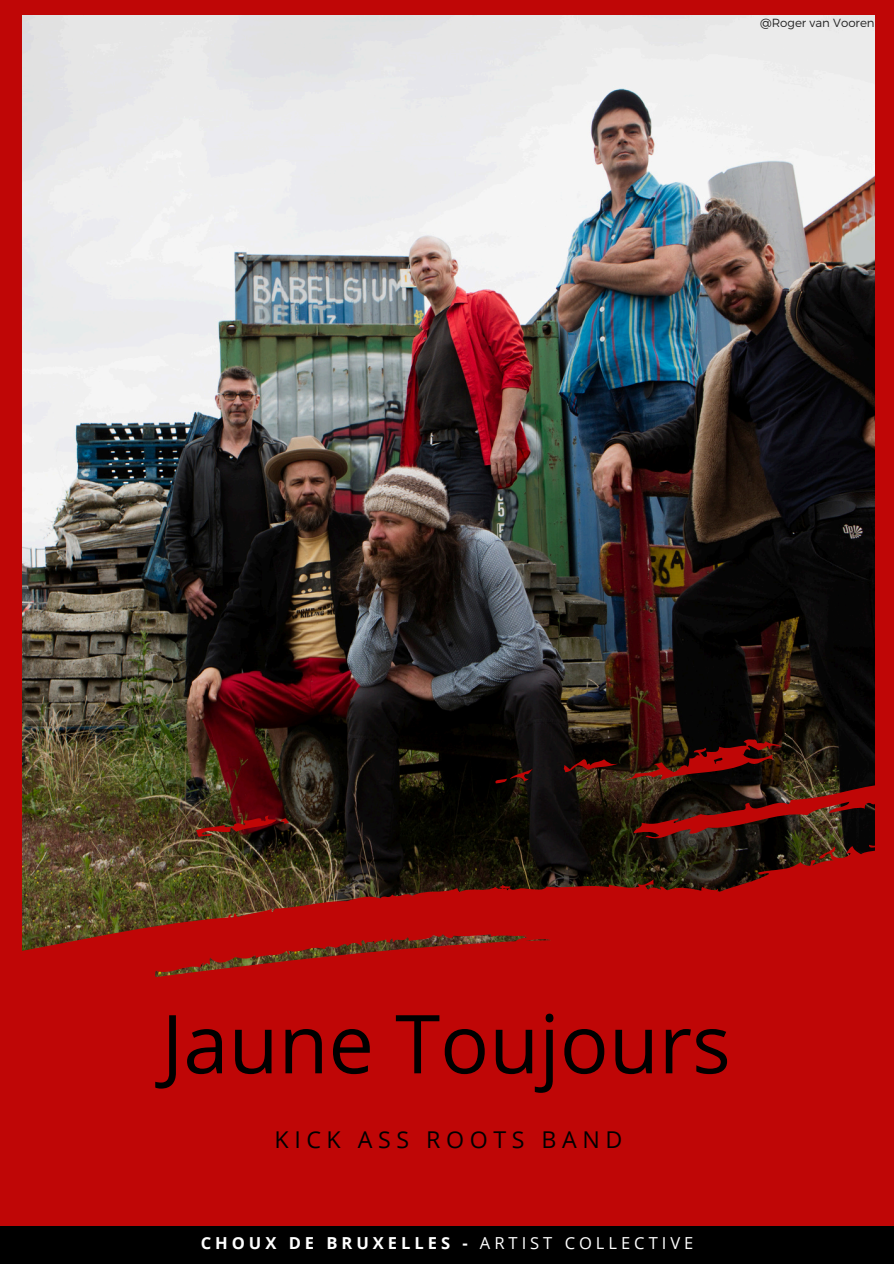
<style>
.page{position:relative;width:894px;height:1264px;background:#fff}
.page>*{position:absolute;margin:0;border:0;box-sizing:border-box;transform-origin:0 0}
.t1{font:81.3px "Open Sans";color:#000}
.t2{font:23.1px "Open Sans";letter-spacing:.24em;color:#000}
.t3{font:700 16.5px "Open Sans";letter-spacing:.24em;color:#fff}
.t4{font:300 11.85px "Montserrat";color:#222}
.s1{font-weight:400}
</style>
<div class="page">
<div style="left:0;top:0;width:893px;height:1263px;background:#bf0606"></div>
<img style="left:22px;top:15px;width:852px;height:400px">
<img style="left:22px;top:415px;width:853px;height:562px">
<svg style="left:195px;top:812px;width:94px;height:27px"></svg>
<svg style="left:493px;top:768px;width:42px;height:16px"></svg>
<svg style="left:562px;top:732px;width:222px;height:57px;background:#38120a"></svg>
<div style="left:0;top:1226px;width:893px;height:37px;background:#000"></div>
<h2 class="t4" style="left:759px;top:15px;width:116px">@Roger van Vooren</h2>
<p class="t1" style="left:161px;top:986px;width:570px">Jaune Toujours</p>
<p class="t2" style="left:274px;top:1123px;width:349px">KICK ASS ROOTS BAND</p>
<h1 class="t3" style="left:201px;top:1231px;width:494px">CHOUX DE BRUXELLES - <span class="s1">ARTIST COLLECTIVE</span></h1>
</div>
